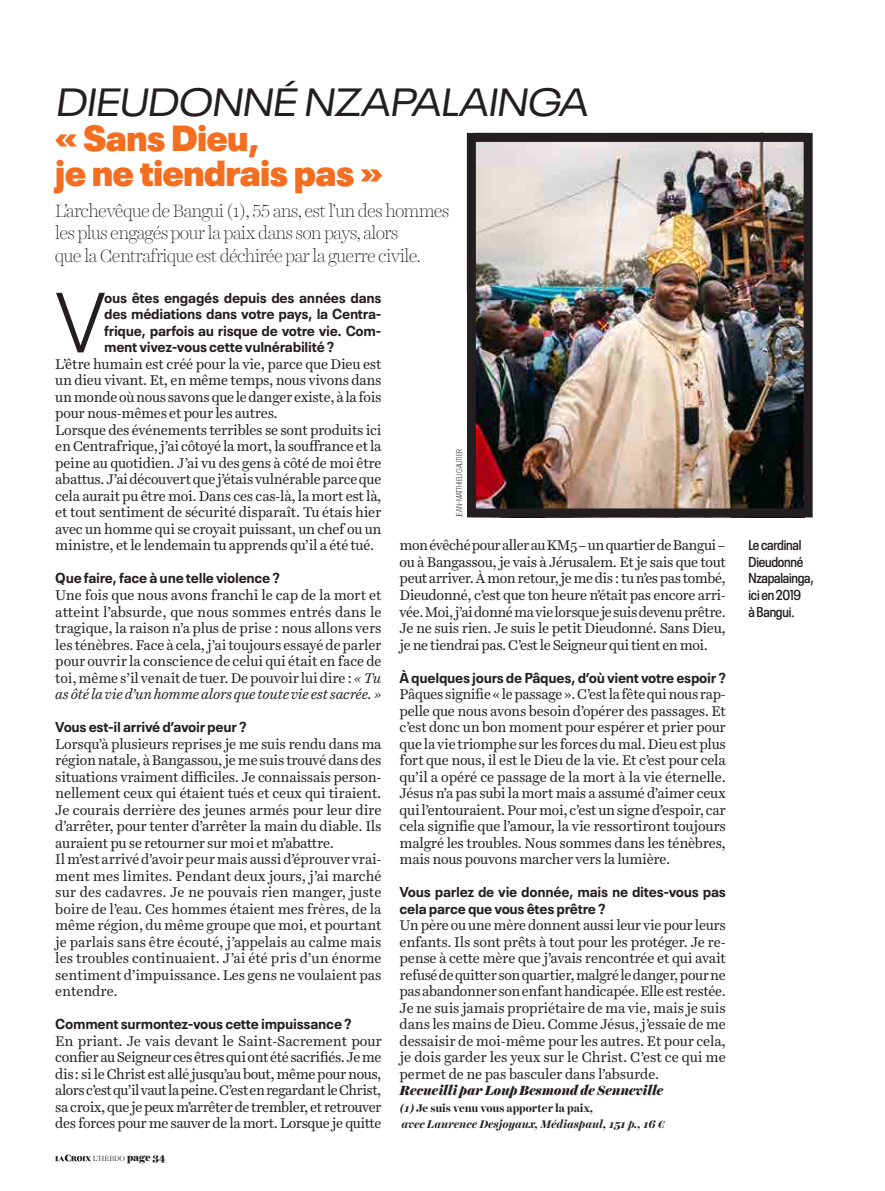
<style>
.page{position:relative;width:885px;height:1191px;background:#fff}
.page>*{position:absolute;margin:0;border:0;box-sizing:border-box;transform-origin:0 0}
.t1{font:300 84.3px "Neue Plak Text";color:#231f20}
.t2{font:expanded 39px "Neue Plak";color:#231f20}
.t3{font:900 36px/34.5px "Neue Plak";letter-spacing:-.005em;color:#f36e21}
.t4{font:100 18px/22.5px "Harrietv 2 Display";letter-spacing:-.02em;color:#231f20}
.t5{font:14.25px/16.5px "Harrietv 2 Text";letter-spacing:-.015em;color:#231f20;text-align:justify}
.t6{font:700 14.25px/16.5px "Neue Plak Text";letter-spacing:-.02em;color:#231f20;text-align:justify}
.t7{font:600 condensed 14.25px/16.5px "Neue Plak";letter-spacing:-.015em;color:#231f20}
.t8{font:italic 900 13.5px "Harrietv 2 Display";letter-spacing:-.01em;color:#231f20}
.t9{font:italic 700 11.25px/16.5px "Harrietv 2 Display";letter-spacing:-.005em;color:#231f20}
.t10{font:300 condensed 8.25px "Neue Plak";letter-spacing:-.015em;color:#231f20}
.t11{font:300 7.5px "Harrietv 2 Display";color:#231f20}
.s1{font-style:italic}
.s2{font-style:normal}
.s3{font-weight:900;font-size:10.5px}
</style>
<div class="page">
<img style="left:477px;top:143px;width:325px;height:364px">
<div style="left:467px;top:133px;width:345px;height:384px;border:9px solid #231f20"></div>
<svg style="left:55px;top:1154px;width:36px;height:7px"></svg>
<h2 class="t2" style="left:55px;top:72px;width:541px">DIEUDONNÉ NZAPALAINGA</h2>
<h3 class="t3" style="left:55px;top:116px;width:329px">« Sans Dieu,<br>je ne tiendrais pas »</h3>
<p class="t4" style="left:55px;top:199px;width:395px">L’archevêque de Bangui (1), 55 ans, est l’un des hommes les plus engagés pour la paix dans son pays, alors<br>que la Centrafrique est déchirée par la guerre civile.</p>
<h1 class="t1" style="left:55px;top:256px;width:52px">V</h1>
<p class="t6" style="left:104px;top:288px;width:279px">ous êtes engagés depuis des années dans des médiations dans votre pays, la Centra&shy;frique, parfois au risque de votre vie. Com&shy;ment vivez-vous cette vulnérabilité ?</p>
<p class="t5" style="left:55px;top:356px;width:328px;text-align:left">L’être humain est créé pour la vie, parce que Dieu est un dieu vivant. Et, en même temps, nous vivons dans un monde où nous savons que le danger existe, à la fois pour nous-mêmes et pour les autres.<br>Lorsque des événements terribles se sont produits ici en Centrafrique, j’ai côtoyé la mort, la souffrance et la peine au quotidien. J’ai vu des gens à côté de moi être abattus. J’ai découvert que j’étais vulnérable parce que cela aurait pu être moi. Dans ces cas-là, la mort est là, et tout sentiment de sécurité disparaît. Tu étais hier avec un homme qui se croyait puissant, un chef ou un ministre, et le lendemain tu apprends qu’il a été tué.</p>
<p class="t6" style="left:55px;top:568px;width:226px">Que faire, face à une telle violence ?</p>
<p class="t5" style="left:55px;top:587px;width:328px">Une fois que nous avons franchi le cap de la mort et atteint l’absurde, que nous sommes entrés dans le tragique, la raison n’a plus de prise : nous allons vers les ténèbres. Face à cela, j’ai toujours essayé de parler pour ouvrir la conscience de celui qui était en face de toi, même s’il venait de tuer. De pouvoir lui dire : <span class="s1">« Tu as ôté la vie d’un homme alors que toute vie est sacrée. »</span></p>
<p class="t6" style="left:55px;top:717px;width:193px">Vous est-il arrivé d’avoir peur ?</p>
<p class="t5" style="left:55px;top:735px;width:328px;text-align:left">Lorsqu’à plusieurs reprises je me suis rendu dans ma région natale, à Bangassou, je me suis trouvé dans des situations vraiment difficiles. Je connaissais person&shy;nellement ceux qui étaient tués et ceux qui tiraient.<br>Je courais derrière des jeunes armés pour leur dire d’arrêter, pour tenter d’arrêter la main du diable. Ils auraient pu se retourner sur moi et m’abattre.<br>Il m’est arrivé d’avoir peur mais aussi d’éprouver vrai&shy;ment mes limites. Pendant deux jours, j’ai marché sur des cadavres. Je ne pouvais rien manger, juste boire de l’eau. Ces hommes étaient mes frères, de la même région, du même groupe que moi, et pourtant je parlais sans être écouté, j’appelais au calme mais les troubles continuaient. J’ai été pris d’un énorme sentiment d’impuissance. Les gens ne voulaient pas entendre.</p>
<p class="t6" style="left:55px;top:1014px;width:298px">Comment surmontez-vous cette impuissance ?</p>
<p class="t5" style="left:55px;top:1032px;width:328px">En priant. Je vais devant le Saint-Sacrement pour confier au Seigneur ces êtres qui ont été sacrifiés. Je me dis: si le Christ est allé jusqu’au bout, même pour nous, alors c’est qu’il vaut la peine. C’est en regardant le Christ, sa croix, que je peux m’arrêter de trembler, et retrouver des forces pour me sauver de la mort. Lorsque je quitte</p>
<p class="t10" style="left:453px;top:517px;width:70px;rotate:-90deg">JEAN-MATTHIEU GAUTIER</p>
<p class="t5" style="left:399px;top:537px;width:328px">mon évêché pour aller au KM5 – un quartier de Bangui – ou à Bangassou, je vais à Jérusalem. Et je sais que tout peut arriver. À mon retour, je me dis : tu n’es pas tombé, Dieudonné, c’est que ton heure n’était pas encore arri&shy;vée. Moi, j’ai donné ma vie lorsque je suis devenu prêtre.<br>Je ne suis rien. Je suis le petit Dieudonné. Sans Dieu, je ne tiendrai pas. C’est le Seigneur qui tient en moi.</p>
<p class="t6" style="left:399px;top:667px;width:328px">À quelques jours de Pâques, d’où vient votre espoir ?</p>
<p class="t5" style="left:399px;top:686px;width:328px">Pâques signifie « le passage ». C’est la fête qui nous rap&shy;pelle que nous avons besoin d’opérer des passages. Et c’est donc un bon moment pour espérer et prier pour que la vie triomphe sur les forces du mal. Dieu est plus fort que nous, il est le Dieu de la vie. Et c’est pour cela qu’il a opéré ce passage de la mort à la vie éternelle.<br>Jésus n’a pas subi la mort mais a assumé d’aimer ceux qui l’entouraient. Pour moi, c’est un signe d’espoir, car cela signifie que l’amour, la vie ressortiront toujours malgré les troubles. Nous sommes dans les ténèbres, mais nous pouvons marcher vers la lumière.</p>
<p class="t6" style="left:399px;top:882px;width:328px">Vous parlez de vie donnée, mais ne dites-vous pas cela parce que vous êtes prêtre ?</p>
<p class="t5" style="left:399px;top:917px;width:328px">Un père ou une mère donnent aussi leur vie pour leurs enfants. Ils sont prêts à tout pour les protéger. Je re&shy;pense à cette mère que j’avais rencontrée et qui avait refusé de quitter son quartier, malgré le danger, pour ne pas abandonner son enfant handicapée. Elle est restée.<br>Je ne suis jamais propriétaire de ma vie, mais je suis dans les mains de Dieu. Comme Jésus, j’essaie de me dessaisir de moi-même pour les autres. Et pour cela, je dois garder les yeux sur le Christ. C’est ce qui me permet de ne pas basculer dans l’absurde.</p>
<p class="t8" style="left:399px;top:1081px;width:265px">Recueilli par Loup Besmond de Senneville</p>
<p class="t9" style="left:399px;top:1099px;width:266px">(1) <span class="s2">Je suis venu vous apporter la paix</span>,<br>avec Laurence Desjoyaux, Médiaspaul, 151 p., 16 €</p>
<p class="t11" style="left:93px;top:1153px;width:74px">L’HEBDO <span class="s3">page 34</span></p>
<p class="t7" style="left:748px;top:536px;width:67px">Le cardinal<br>Dieudonné<br>Nzapalainga, ici en 2019<br>à Bangui.</p>
</div>
